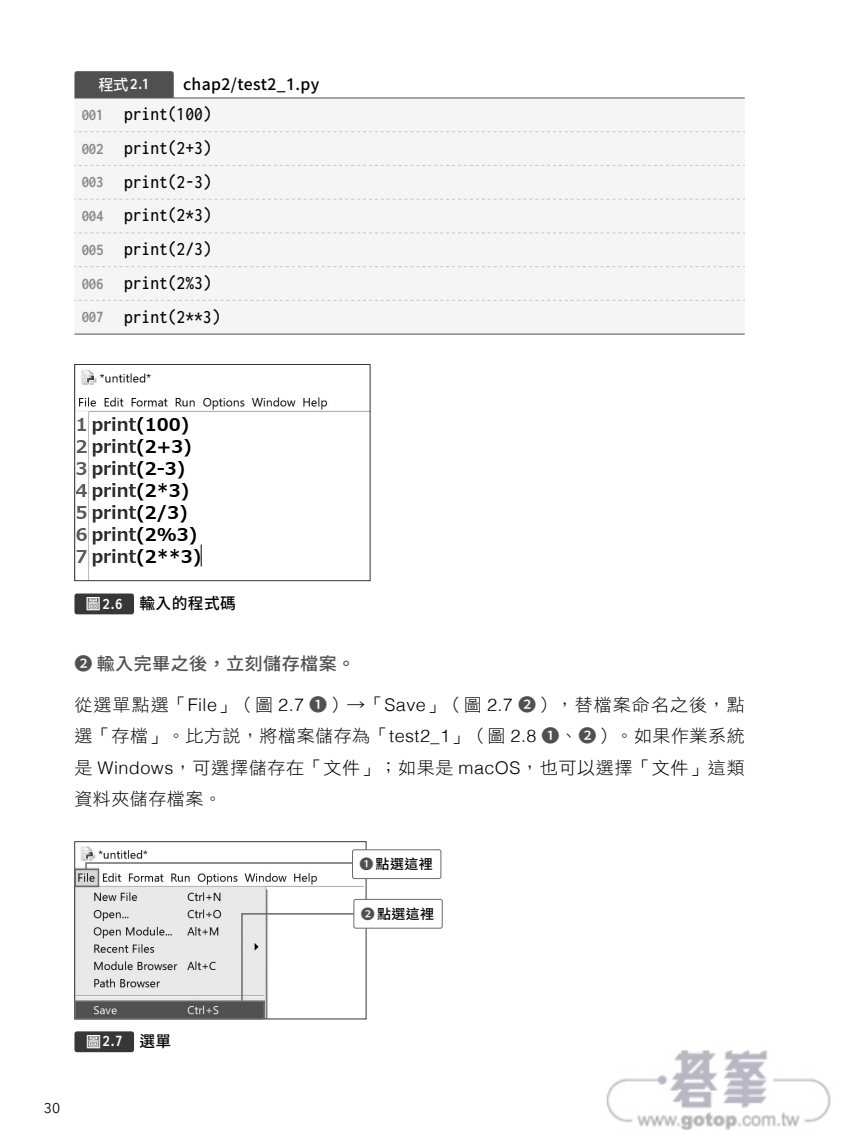
<style>
.page{position:relative;width:844px;height:1141px;background:#fff}
.page>*{position:absolute;margin:0;border:0;box-sizing:border-box;transform-origin:0 0}
.t1{font:500 19.25px/33.8px "Inconsolata";color:#000;scale:.91 1}
.t2{font:17.5px/31.5px "DF Hei Std W3";letter-spacing:.04em;color:#000;text-align:justify}
.t3{font:17.5px "Gen Yo Gothic TW M";letter-spacing:.025em;color:#505050}
.t4{font:700 16.45px "Inconsolata";color:#fff;scale:.91 1}
.t5{font:15.75px "Gen Yo Gothic TW M";letter-spacing:.025em;color:#000}
.t6{font:14px "Avenir Next LT Pro";color:#000}
.t7{font:500 13.65px "Source Han Sans TC";letter-spacing:.025em;color:#000}
.s1{font-family:"DFUD Gothic TC1 W6";font-weight:400;font-size:14.88px}
.s2{font-weight:700;font-size:16.45px;color:#898989}
.s3{font-family:"DFUD Gothic TC1 W6";font-size:14.88px;color:#fff}
.s4{font-family:"Inconsolata";font-weight:700;font-size:16.45px;color:#fff}
.s5{font-family:"Helvetica";font-weight:300}
.s6{font-family:"Source Han Sans TC";font-weight:500;color:#505050}
.s7{color:#505050}
.s8{font-family:"Gen Yo Gothic TW M";font-weight:400;font-size:15.75px;color:#000}
</style>
<div class="page">
<div style="left:74px;top:71px;width:100px;height:27px;background:#505050"></div>
<div style="left:74px;top:132px;width:670px;height:202px;background:#f5f5f5"></div>
<svg style="left:74px;top:165px;width:670px;height:1px"></svg>
<svg style="left:74px;top:199px;width:670px;height:1px"></svg>
<svg style="left:74px;top:233px;width:670px;height:1px"></svg>
<svg style="left:74px;top:266px;width:670px;height:1px"></svg>
<hr style="left:74px;top:98px;width:35px;height:1px;background:#505050">
<hr style="left:109px;top:98px;width:635px;height:1px;background:#505050">
<svg style="left:74px;top:131px;width:670px;height:1px"></svg>
<svg style="left:74px;top:300px;width:670px;height:1px"></svg>
<hr style="left:74px;top:334px;width:35px;height:1px;background:#505050">
<hr style="left:109px;top:334px;width:635px;height:1px;background:#505050">
<img style="left:76px;top:369px;width:292px;height:210px">
<div style="left:74px;top:364px;width:296px;height:217px;border:1px solid #373737"></div>
<div style="left:74px;top:593px;width:60px;height:21px;background:#373737;border-radius:2px"></div>
<img style="left:76px;top:846px;width:287px;height:171px">
<div style="left:74px;top:841px;width:292px;height:178px;border:1px solid #373737"></div>
<div style="left:74px;top:1031px;width:60px;height:21px;background:#373737;border-radius:2px"></div>
<svg style="left:85px;top:861px;width:267px;height:10px"></svg>
<svg style="left:240px;top:912px;width:127px;height:90px"></svg>
<div style="left:74px;top:869px;width:25px;height:18px;border:1px solid #696969"></div>
<div style="left:74px;top:1001px;width:191px;height:18px;border:1px solid #696969"></div>
<div style="left:352px;top:850px;width:89px;height:29px;background:#fff;border-radius:2px"></div>
<div style="left:352px;top:849px;width:89px;height:30px;border:1px solid #696969;border-radius:2px"></div>
<div style="left:354px;top:899px;width:88px;height:29px;background:#fff;border-radius:2px"></div>
<div style="left:353px;top:899px;width:89px;height:30px;border:1px solid #696969;border-radius:2px"></div>
<img style="left:606px;top:1050px;width:225px;height:81px">
<p class="t4" style="left:99px;top:73px;width:58px"><span class="s1">程式</span>2.1</p>
<p class="t5" style="left:183px;top:75px;width:138px">chap2/test2_1.py</p>
<p class="t1" style="left:82px;top:98px;width:154px"><span class="s2">001</span> print(100)<br><span class="s2">002</span> print(2+3)<br><span class="s2">003</span> print(2-3)<br><span class="s2">004</span> print(2*3)<br><span class="s2">005</span> print(2/3)<br><span class="s2">006</span> print(2%3)<br><span class="s2">007</span> print(2**3)</p>
<p class="t5" style="left:86px;top:595px;width:151px"><span class="s3">圖</span><span class="s4">2.6</span> 輸入的程式碼</p>
<p class="t3" style="left:74px;top:653px;width:282px">❷ 輸入完畢之後，立刻儲存檔案。</p>
<p class="t2" style="left:74px;top:688px;width:671px">從選單點選「<span class="s5">File</span>」（圖 <span class="s5">2.7</span> <span class="s6">❶</span>）→「<span class="s5">Save</span>」（圖 <span class="s5">2.7</span> <span class="s6">❷</span>），替檔案命名之後，點選「存檔」。比方說，將檔案儲存為「<span class="s5">test2_1</span>」（圖 <span class="s5">2.8</span> <span class="s6">❶</span>、<span class="s6">❷</span>）。如果作業系統是 <span class="s5">Windows</span>，可選擇儲存在「文件」；如果是 <span class="s5">macOS</span>，也可以選擇「文件」這類資料夾儲存檔案。</p>
<p class="t7" style="left:359px;top:857px;width:75px"><span class="s7">❶</span>點選這裡</p>
<p class="t7" style="left:361px;top:906px;width:75px"><span class="s7">❷</span>點選這裡</p>
<p class="t6" style="left:44px;top:1100px;width:18px">30</p>
<p class="t4" style="left:86px;top:1030px;width:95px"><span class="s1">圖</span>2.7 <span class="s8">選單</span></p>
</div>
